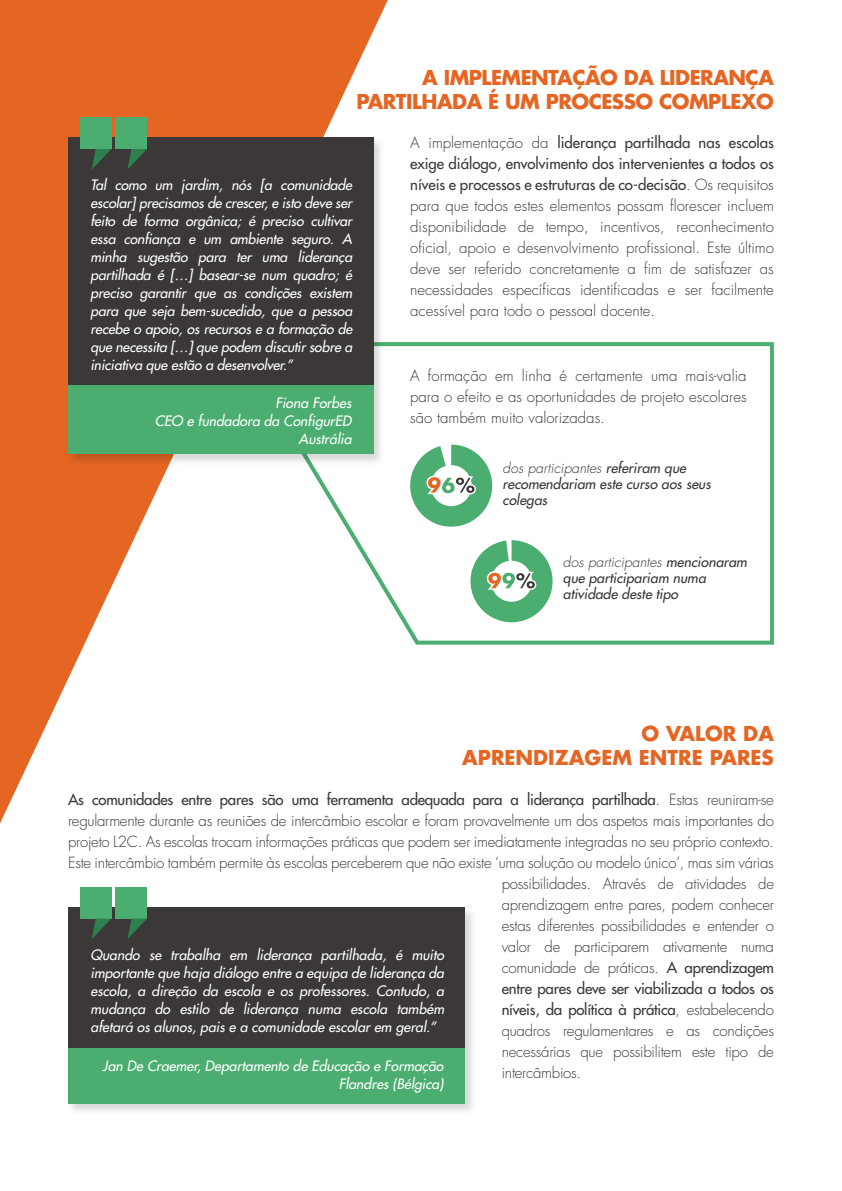
<style>
.page{position:relative;width:842px;height:1191px;background:#fff}
.page>*{position:absolute;margin:0;border:0;box-sizing:border-box;transform-origin:0 0}
.t1{font:700 20px/24px "Futura X";letter-spacing:-.025em;color:#e56523;text-align:right}
.t2{font:700 20px/24px "Futura X";color:#e56523;text-align:right}
.t3{font:300 15px/21px "Futura X";letter-spacing:-.015em;color:#3b3837;text-align:justify}
.t4{font:500 15px "Futura X";letter-spacing:-.015em;color:#3b3837}
.t5{font:italic 500 14px/18px "Futura X";color:#fff;text-align:justify}
.t6{font:italic 500 14px/16px "Futura X";color:#3b3837}
.s1{font-weight:500}
.s2{font-weight:300}
</style>
<div class="page">
<svg style="left:0;top:0;width:388px;height:823px"></svg>
<svg style="left:288px;top:342px;width:486px;height:302px"></svg>
<div style="left:410px;top:444px;width:82px;height:82px;background:#4bae70;border-radius:50%"></div>
<div style="left:431px;top:465px;width:41px;height:41px;background:#fff;border-radius:50%"></div>
<svg style="left:450px;top:440px;width:26px;height:55px"></svg>
<div style="left:470px;top:540px;width:83px;height:82px;background:#4bae70;border-radius:50%"></div>
<div style="left:491px;top:561px;width:41px;height:41px;background:#fff;border-radius:50%"></div>
<svg style="left:487px;top:537px;width:49px;height:53px"></svg>
<img style="left:1px;top:71px;width:449px;height:460px">
<div style="left:68px;top:138px;width:305px;height:250px;background:#3b3837"></div>
<div style="left:68px;top:385px;width:305px;height:69px;background:#4bae70"></div>
<div style="left:80px;top:118px;width:31px;height:31px;background:#4bae70"></div>
<svg style="left:92px;top:149px;width:19px;height:20px"></svg>
<div style="left:116px;top:118px;width:31px;height:31px;background:#4bae70"></div>
<svg style="left:127px;top:149px;width:20px;height:21px"></svg>
<img style="left:68px;top:887px;width:405px;height:224px">
<div style="left:68px;top:907px;width:397px;height:143px;background:#3b3837"></div>
<div style="left:68px;top:1048px;width:397px;height:55px;background:#4bae70"></div>
<div style="left:80px;top:887px;width:31px;height:31px;background:#4bae70"></div>
<svg style="left:92px;top:918px;width:19px;height:21px"></svg>
<div style="left:116px;top:887px;width:31px;height:31px;background:#4bae70"></div>
<svg style="left:127px;top:918px;width:20px;height:21px"></svg>
<h1 class="t1" style="left:356px;top:65px;width:419px">A IMPLEMENTAÇÃO DA LIDERANÇA<br>PARTILHADA É UM PROCESSO COMPLEXO</h1>
<p class="t3" style="left:410px;top:133px;width:365px">A implementação da <span class="s1">liderança partilhada nas escolas exige diálogo, envolvimento dos intervenientes a todos os níveis e processos e estruturas de co-decisão</span>. Os requisitos para que todos estes elementos possam florescer incluem disponibilidade de tempo, incentivos, reconhecimento oficial, apoio e desenvolvimento profissional. Este último deve ser referido concretamente a fim de satisfazer as necessidades específicas identificadas e ser facilmente acessível para todo o pessoal docente.</p>
<p class="t5" style="left:91px;top:176px;width:263px">Tal como um jardim, nós [a comunidade escolar] precisamos de crescer, e isto deve ser feito de forma orgânica; é preciso cultivar essa confiança e um ambiente seguro. A minha sugestão para ter uma liderança partilhada é […] basear-se num quadro; é preciso garantir que as condições existem para que seja bem-sucedido, que a pessoa recebe o apoio, os recursos e a formação de que necessita […] que podem discutir sobre a iniciativa que estão a desenvolver.”</p>
<p class="t5" style="left:155px;top:394px;width:198px;text-align:right">Fiona Forbes<br>CEO e fundadora da ConfigurED<br>Austrália</p>
<p class="t3" style="left:410px;top:366px;width:338px">A formação em linha é certamente uma mais-valia para o efeito e as oportunidades de projeto escolares são também muito valorizadas.</p>
<p class="t6" style="left:503px;top:460px;width:210px"><span class="s2">dos participantes</span> referiram que recomendariam este curso aos seus colegas</p>
<p class="t6" style="left:563px;top:553px;width:186px"><span class="s2">dos participantes</span> mencionaram que participariam numa atividade deste tipo</p>
<h1 class="t2" style="left:462px;top:721px;width:313px">O VALOR DA<br>APRENDIZAGEM ENTRE PARES</h1>
<p class="t4" style="left:68px;top:789px;width:707px">As comunidades entre pares são uma ferramenta adequada para a liderança partilhada<span class="s2">. Estas reuniram-se</span></p>
<p class="t3" style="left:68px;top:810px;width:707px">regularmente durante as reuniões de intercâmbio escolar e foram provavelmente um dos aspetos mais importantes do</p>
<p class="t3" style="left:68px;top:831px;width:707px">projeto L2C. As escolas trocam informações práticas que podem ser imediatamente integradas no seu próprio contexto.</p>
<p class="t3" style="left:68px;top:852px;width:707px">Este intercâmbio também permite às escolas perceberem que não existe ‘uma solução ou modelo único’, mas sim várias</p>
<p class="t3" style="left:502px;top:873px;width:274px">possibilidades. Através de atividades de</p>
<p class="t3" style="left:502px;top:894px;width:274px">aprendizagem entre pares, podem conhecer</p>
<p class="t3" style="left:502px;top:915px;width:274px">estas diferentes possibilidades e entender o</p>
<p class="t3" style="left:502px;top:936px;width:274px">valor de participarem ativamente numa</p>
<p class="t3" style="left:502px;top:957px;width:274px">comunidade de práticas. <span class="s1">A aprendizagem</span></p>
<p class="t4" style="left:502px;top:978px;width:274px">entre pares deve ser viabilizada a todos os</p>
<p class="t4" style="left:502px;top:999px;width:274px">níveis, da política à prática<span class="s2">, estabelecendo</span></p>
<p class="t3" style="left:502px;top:1020px;width:274px">quadros regulamentares e as condições</p>
<p class="t3" style="left:502px;top:1041px;width:274px">necessárias que possibilitem este tipo de</p>
<p class="t3" style="left:502px;top:1062px;width:81px">intercâmbios.</p>
<p class="t5" style="left:91px;top:945px;width:355px">Quando se trabalha em liderança partilhada, é muito importante que haja diálogo entre a equipa de liderança da escola, a direção da escola e os professores. Contudo, a mudança do estilo de liderança numa escola também afetará os alunos, pais e a comunidade escolar em geral.”</p>
<p class="t5" style="left:103px;top:1056px;width:342px;text-align:right">Jan De Craemer, Departamento de Educação e Formação<br>Flandres (Bélgica)</p>
</div>
